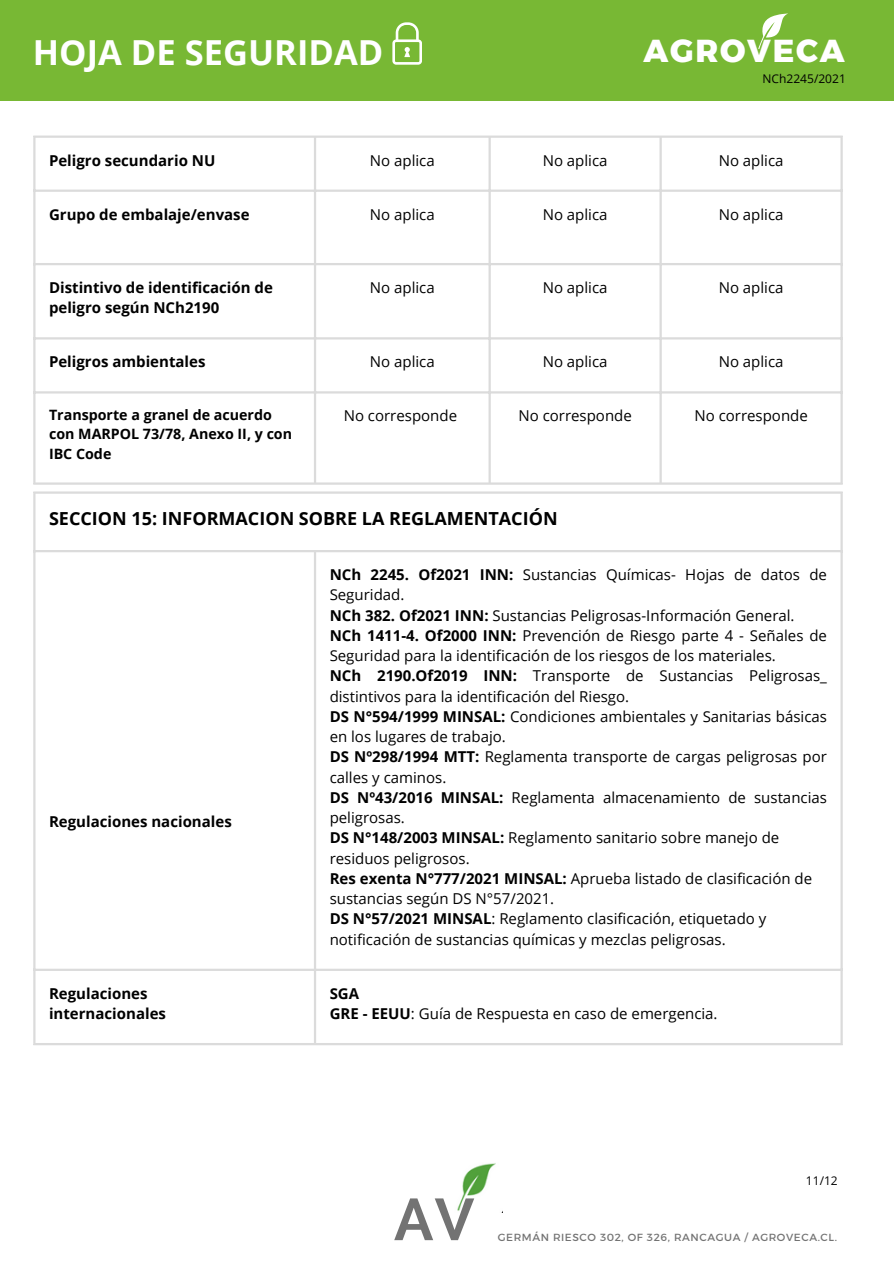
<style>
.page{position:relative;width:894px;height:1264px;background:#fff}
.page>*{position:absolute;margin:0;border:0;box-sizing:border-box;transform-origin:0 0}
.t1{font:700 58.8px "Raleway";color:#737373}
.t2{font:700 34.5px "Open Sans";color:#fff}
.t3{font:700 31.65px "Kief Montaser Extra";letter-spacing:.055em;color:#fff}
.t4{font:700 18px "Open Sans";color:#000}
.t5{font:15px/20.2px "Open Sans";color:#000}
.t6{font:700 15px/20.2px "Open Sans";color:#000}
.t7{font:700 14.25px/19.2px "Open Sans";color:#000}
.t8{font:12px "Open Sans";color:#000}
.t9{font:10.5px "Kief Montaser Regular";letter-spacing:.055em;color:#737373}
.s1{font-weight:700}
</style>
<div class="page">
<hr style="left:33px;top:138px;width:2px;height:344px;background:#dbdbdb">
<hr style="left:314px;top:138px;width:2px;height:344px;background:#dbdbdb">
<hr style="left:488px;top:138px;width:2px;height:344px;background:#dbdbdb">
<hr style="left:659px;top:138px;width:2px;height:344px;background:#dbdbdb">
<hr style="left:840px;top:138px;width:2px;height:344px;background:#dbdbdb">
<hr style="left:33px;top:135px;width:809px;height:3px;background:#dbdbdb">
<hr style="left:33px;top:189px;width:809px;height:3px;background:#dbdbdb">
<hr style="left:33px;top:263px;width:809px;height:2px;background:#dbdbdb">
<hr style="left:33px;top:337px;width:809px;height:2px;background:#dbdbdb">
<hr style="left:33px;top:391px;width:809px;height:2px;background:#dbdbdb">
<hr style="left:33px;top:482px;width:809px;height:2px;background:#dbdbdb">
<hr style="left:33px;top:493px;width:2px;height:549px;background:#dbdbdb">
<hr style="left:314px;top:552px;width:2px;height:490px;background:#dbdbdb">
<hr style="left:840px;top:493px;width:2px;height:549px;background:#dbdbdb">
<hr style="left:33px;top:491px;width:809px;height:2px;background:#dbdbdb">
<hr style="left:33px;top:550px;width:809px;height:2px;background:#dbdbdb">
<hr style="left:33px;top:968px;width:809px;height:2px;background:#dbdbdb">
<hr style="left:33px;top:1042px;width:809px;height:3px;background:#dbdbdb">
<div style="left:0;top:0;width:893px;height:101px;background:#78b834"></div>
<img style="left:457px;top:1163px;width:39px;height:48px">
<svg style="left:758px;top:13px;width:30px;height:36px"></svg>
<svg style="left:392px;top:22px;width:29px;height:43px"></svg>
<p class="t2" style="left:33px;top:29px;width:352px">HOJA DE SEGURIDAD</p>
<p class="t3" style="left:643px;top:32px;width:202px">AGROVECA</p>
<h1 class="t8" style="left:762px;top:70px;width:85px">NCh2245/2021</h1>
<h2 class="t6" style="left:49px;top:150px;width:168px">Peligro secundario NU</h2>
<p class="t5" style="left:370px;top:150px;width:66px">No aplica</p>
<h2 class="t5" style="left:542px;top:150px;width:66px">No aplica</h2>
<h3 class="t5" style="left:718px;top:150px;width:66px">No aplica</h3>
<p class="t6" style="left:49px;top:204px;width:202px">Grupo de embalaje/envase</p>
<p class="t5" style="left:370px;top:204px;width:66px">No aplica</p>
<p class="t5" style="left:542px;top:204px;width:66px">No aplica</p>
<p class="t5" style="left:718px;top:204px;width:66px">No aplica</p>
<p class="t6" style="left:49px;top:277px;width:225px">Distintivo de identificación de peligro según NCh2190</p>
<p class="t5" style="left:370px;top:277px;width:66px">No aplica</p>
<p class="t5" style="left:542px;top:277px;width:66px">No aplica</p>
<p class="t5" style="left:718px;top:277px;width:66px">No aplica</p>
<p class="t6" style="left:49px;top:351px;width:158px">Peligros ambientales</p>
<p class="t5" style="left:370px;top:351px;width:66px">No aplica</p>
<p class="t5" style="left:542px;top:351px;width:66px">No aplica</p>
<p class="t5" style="left:718px;top:351px;width:66px">No aplica</p>
<p class="t7" style="left:49px;top:405px;width:244px">Transporte a granel de acuerdo con MARPOL 73/78, Anexo II, y con<br>IBC Code</p>
<p class="t5" style="left:343px;top:405px;width:115px">No corresponde</p>
<p class="t5" style="left:518px;top:405px;width:115px">No corresponde</p>
<p class="t5" style="left:694px;top:405px;width:115px">No corresponde</p>
<p class="t4" style="left:49px;top:505px;width:510px">SECCION 15: INFORMACION SOBRE LA REGLAMENTACIÓN</p>
<p class="t6" style="left:49px;top:811px;width:184px">Regulaciones nacionales</p>
<p class="t6" style="left:49px;top:982px;width:100px">Regulaciones</p>
<p class="t6" style="left:49px;top:1003px;width:118px">internacionales</p>
<p class="t5" style="left:329px;top:564px;width:498px"><span class="s1">NCh 2245. Of2021 INN:</span> Sustancias Químicas- Hojas de datos de<br>Seguridad.</p>
<p class="t5" style="left:329px;top:604px;width:466px"><span class="s1">NCh 382. Of2021 INN:</span> Sustancias Peligrosas-Información General.</p>
<p class="t5" style="left:329px;top:625px;width:498px"><span class="s1">NCh 1411-4. Of2000 INN:</span> Prevención de Riesgo parte 4 - Señales de<br>Seguridad para la identificación de los riesgos de los materiales.</p>
<p class="t5" style="left:329px;top:665px;width:498px"><span class="s1">NCh 2190.Of2019 INN:</span> Transporte de Sustancias Peligrosas_ distintivos para la identificación del Riesgo.</p>
<p class="t5" style="left:329px;top:706px;width:498px"><span class="s1">DS N°594/1999 MINSAL:</span> Condiciones ambientales y Sanitarias básicas en los lugares de trabajo.</p>
<p class="t5" style="left:329px;top:746px;width:498px"><span class="s1">DS Nº298/1994 MTT:</span> Reglamenta transporte de cargas peligrosas por calles y caminos.</p>
<p class="t5" style="left:329px;top:787px;width:498px"><span class="s1">DS Nº43/2016 MINSAL:</span> Reglamenta almacenamiento de sustancias peligrosas.</p>
<p class="t5" style="left:329px;top:827px;width:451px"><span class="s1">DS N°148/2003 MINSAL:</span> Reglamento sanitario sobre manejo de residuos peligrosos.</p>
<p class="t5" style="left:329px;top:868px;width:484px"><span class="s1">Res exenta N°777/2021 MINSAL:</span> Aprueba listado de clasificación de sustancias según DS N°57/2021.</p>
<p class="t5" style="left:329px;top:908px;width:438px"><span class="s1">DS N°57/2021 MINSAL</span>: Reglamento clasificación, etiquetado y notificación de sustancias químicas y mezclas peligrosas.</p>
<p class="t6" style="left:329px;top:982px;width:31px">SGA</p>
<p class="t5" style="left:329px;top:1003px;width:389px"><span class="s1">GRE - EEUU</span>: Guía de Respuesta en caso de emergencia.</p>
<h3 class="t8" style="left:805px;top:1172px;width:33px">11/12</h3>
<p class="t1" style="left:394px;top:1184px;width:82px">AV</p>
<p class="t9" style="left:497px;top:1231px;width:340px">GERMÁN RIESCO 302, OF 326, RANCAGUA / AGROVECA.CL.</p>
</div>
